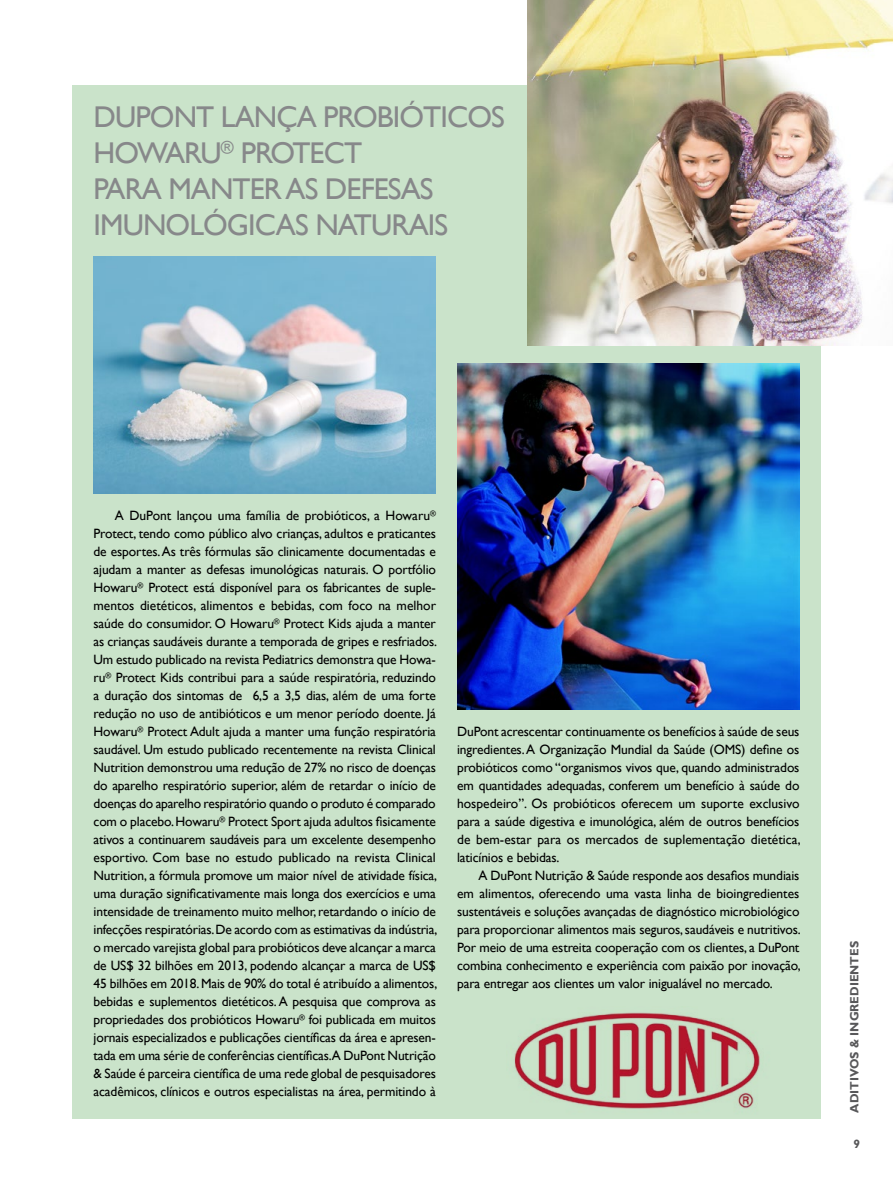
<style>
.page{position:relative;width:893px;height:1191px;background:#fff}
.page>*{position:absolute;margin:0;border:0;box-sizing:border-box;transform-origin:0 0}
.titulo_mercado_lanca{font:30px/36px "Gill Sans";letter-spacing:-.03em;color:#87888a}
.texto_box_mercado_la{font:13.5px/18px "Gill Sans";letter-spacing:-.01em;color:#000;text-align:justify}
.t1{font:700 12px "Gill Sans";color:#58585a}
</style>
<div class="page">
<div style="left:72px;top:85px;width:749px;height:1033px;background:#cae3ca"></div>
<img style="left:457px;top:364px;width:342px;height:345px">
<img style="left:527px;top:0;width:366px;height:346px">
<img style="left:94px;top:256px;width:342px;height:238px">
<img style="left:514px;top:1012px;width:246px;height:97px">
<p class="titulo_mercado_lanca" style="left:94px;top:99px;width:413px">DUPONT LANÇA PROBIÓTICOS<br>HOWARU<sup>®</sup> PROTECT<br>PARA MANTER AS DEFESAS<br>IMUNOLÓGICAS NATURAIS</p>
<p class="texto_box_mercado_la" style="left:94px;top:507px;width:345px;text-indent:21px">A DuPont lançou uma família de probióticos, a Howaru<sup>® </sup>Protect, tendo como público alvo crianças, adultos e praticantes de esportes. As três fórmulas são clinicamente documentadas e ajudam a manter as defesas imunológicas naturais. O portfólio Howaru<sup>®</sup> Protect está disponível para os fabricantes de suple&shy;mentos dietéticos, alimentos e bebidas, com foco na melhor saúde do consumidor. O Howaru<sup>®</sup> Protect Kids ajuda a manter as crianças saudáveis durante a temporada de gripes e resfriados.<br>Um estudo publicado na revista Pediatrics demonstra que Howa&shy;ru<sup>®</sup> Protect Kids contribui para a saúde respiratória, reduzindo a duração dos sintomas de 6,5 a 3,5 dias, além de uma forte redução no uso de antibióticos e um menor período doente. Já Howaru<sup>®</sup> Protect Adult ajuda a manter uma função respiratória saudável. Um estudo publicado recentemente na revista Clinical Nutrition demonstrou uma redução de 27% no risco de doenças do aparelho respiratório superior, além de retardar o início de doenças do aparelho respiratório quando o produto é comparado com o placebo. Howaru<sup>®</sup> Protect Sport ajuda adultos fisicamente ativos a continuarem saudáveis para um excelente desempenho esportivo. Com base no estudo publicado na revista Clinical Nutrition, a fórmula promove um maior nível de atividade física, uma duração significativamente mais longa dos exercícios e uma intensidade de treinamento muito melhor, retardando o início de infecções respiratórias. De acordo com as estimativas da indústria, o mercado varejista global para probióticos deve alcançar a marca de US$ 32 bilhões em 2013, podendo alcançar a marca de US$ 45 bilhões em 2018. Mais de 90% do total é atribuído a alimentos, bebidas e suplementos dietéticos. A pesquisa que comprova as propriedades dos probióticos Howaru<sup>®</sup> foi publicada em muitos jornais especializados e publicações científicas da área e apresen&shy;tada em uma série de conferências científicas.A DuPont Nutrição &amp; Saúde é parceira científica de uma rede global de pesquisadores acadêmicos, clínicos e outros especialistas na área, permitindo à</p>
<p class="texto_box_mercado_la" style="left:457px;top:722px;width:345px">DuPont acrescentar continuamente os benefícios à saúde de seus ingredientes. A Organização Mundial da Saúde (OMS) define os probióticos como “organismos vivos que, quando administrados em quantidades adequadas, conferem um benefício à saúde do hospedeiro”. Os probióticos oferecem um suporte exclusivo para a saúde digestiva e imunológica, além de outros benefícios de bem-estar para os mercados de suplementação dietética, laticínios e bebidas.</p>
<p class="texto_box_mercado_la" style="left:457px;top:866px;width:345px;text-indent:21px">A DuPont Nutrição &amp; Saúde responde aos desafios mundiais em alimentos, oferecendo uma vasta linha de bioingredientes sustentáveis e soluções avançadas de diagnóstico microbiológico para proporcionar alimentos mais seguros, saudáveis e nutritivos.<br>Por meio de uma estreita cooperação com os clientes, a DuPont combina conhecimento e experiência com paixão por inovação, para entregar aos clientes um valor inigualável no mercado.</p>
<p class="t1" style="left:847px;top:1112px;width:173px;rotate:-90deg">ADITIVOS &amp; INGREDIENTES</p>
<p class="t1" style="left:854px;top:1136px;width:8px">9</p>
</div>
